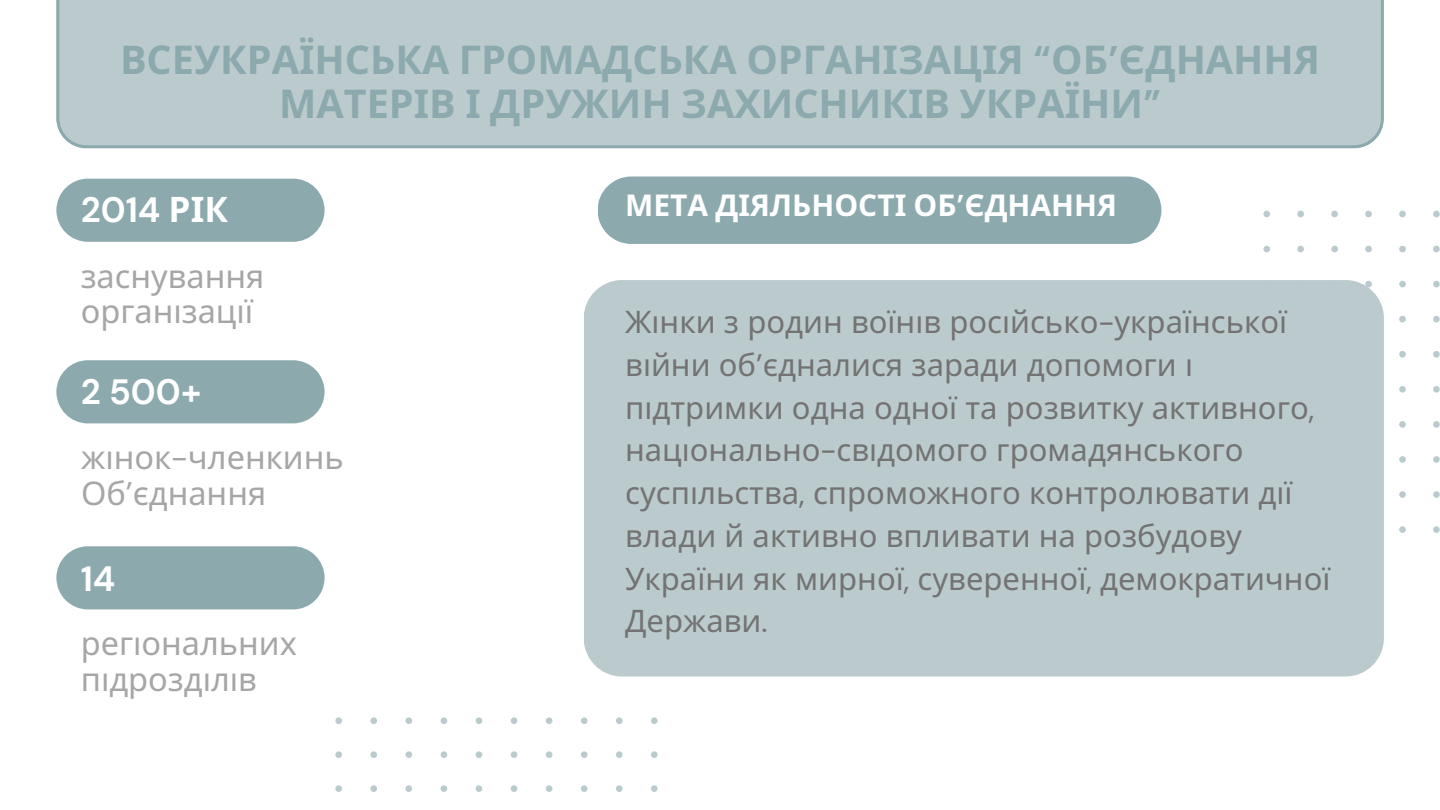
<style>
.page{position:relative;width:1440px;height:810px;background:#fff}
.page>*{position:absolute;margin:0;border:0;box-sizing:border-box;transform-origin:0 0}
.t1{font:700 39.6px/43.5px "Noto Sans";color:#8ca9ad;text-align:center}
.t2{font:700 35.1px "DM Sans";color:#fff}
.t3{font:32.5px/35.2px "Noto Sans";color:#a6a6a6}
.t4{font:31px/42.8px "Noto Sans";color:#737373}
.t5{font:700 30px "Noto Sans";color:#fff}
.s1{font-family:"DM Sans"}
.s2{font-family:"Noto Sans"}
</style>
<div class="page">
<div style="left:56px;top:0;width:1328px;height:148px;background:#bbcbcd"></div>
<div style="left:56px;top:179px;width:269px;height:63px;background:#8ca9ad;border-radius:32px"></div>
<svg style="left:1263px;top:211px;width:177px;height:322px"></svg>
<div style="left:584px;top:280px;width:800px;height:397px;background:#bbcbcd;border-radius:38px"></div>
<svg style="left:335px;top:717px;width:323px;height:75px"></svg>
<div style="left:56px;top:360px;width:269px;height:63px;background:#8ca9ad;border-radius:32px"></div>
<div style="left:56px;top:546px;width:269px;height:63px;background:#8ca9ad;border-radius:32px"></div>
<div style="left:598px;top:177px;width:563px;height:67px;background:#8ca9ad;border-radius:34px"></div>
<h4 class="t1" style="left:120px;top:37px;width:1202px">ВСЕУКРАЇНСЬКА ГРОМАДСЬКА ОРГАНІЗАЦІЯ <span class="s1">“</span>ОБ<span class="s1">’</span>ЄДНАННЯ<br>МАТЕРІВ І ДРУЖИН ЗАХИСНИКІВ УКРАЇНИ<span class="s1">”</span></h4>
<h1 class="t2" style="left:81px;top:187px;width:149px">2014 <span class="s2">РІК</span></h1>
<h2 class="t5" style="left:625px;top:184px;width:493px">МЕТА ДІЯЛЬНОСТІ ОБ<span class="s1">’</span>ЄДНАННЯ</h2>
<h3 class="t3" style="left:81px;top:258px;width:185px">заснування організації</h3>
<h3 class="t2" style="left:81px;top:369px;width:122px">2 500+</h3>
<p class="t3" style="left:81px;top:439px;width:264px">жі нок<span class="s1">-</span>членкинь<br>Об<span class="s1">’</span>єднання</p>
<h2 class="t2" style="left:81px;top:556px;width:36px">14</h2>
<h3 class="t3" style="left:81px;top:625px;width:218px">регіональних підрозділі в</h3>
<p class="t4" style="left:625px;top:300px;width:707px">Жі нки з родин воїні в росі йсько<span class="s1">-</span>української<br>ві йни об<span class="s1">’</span>єдналися заради допомоги і підтримки одна одної та розвитку активного<span class="s1">, </span>національно<span class="s1">-</span>свідомого громадянського суспільства<span class="s1">,</span> спроможного контролювати дії влади й активно впливати на розбудову України як мирної<span class="s1">,</span> суверенної<span class="s1">,</span> демократичної Держави<span class="s1">.</span></p>
</div>
